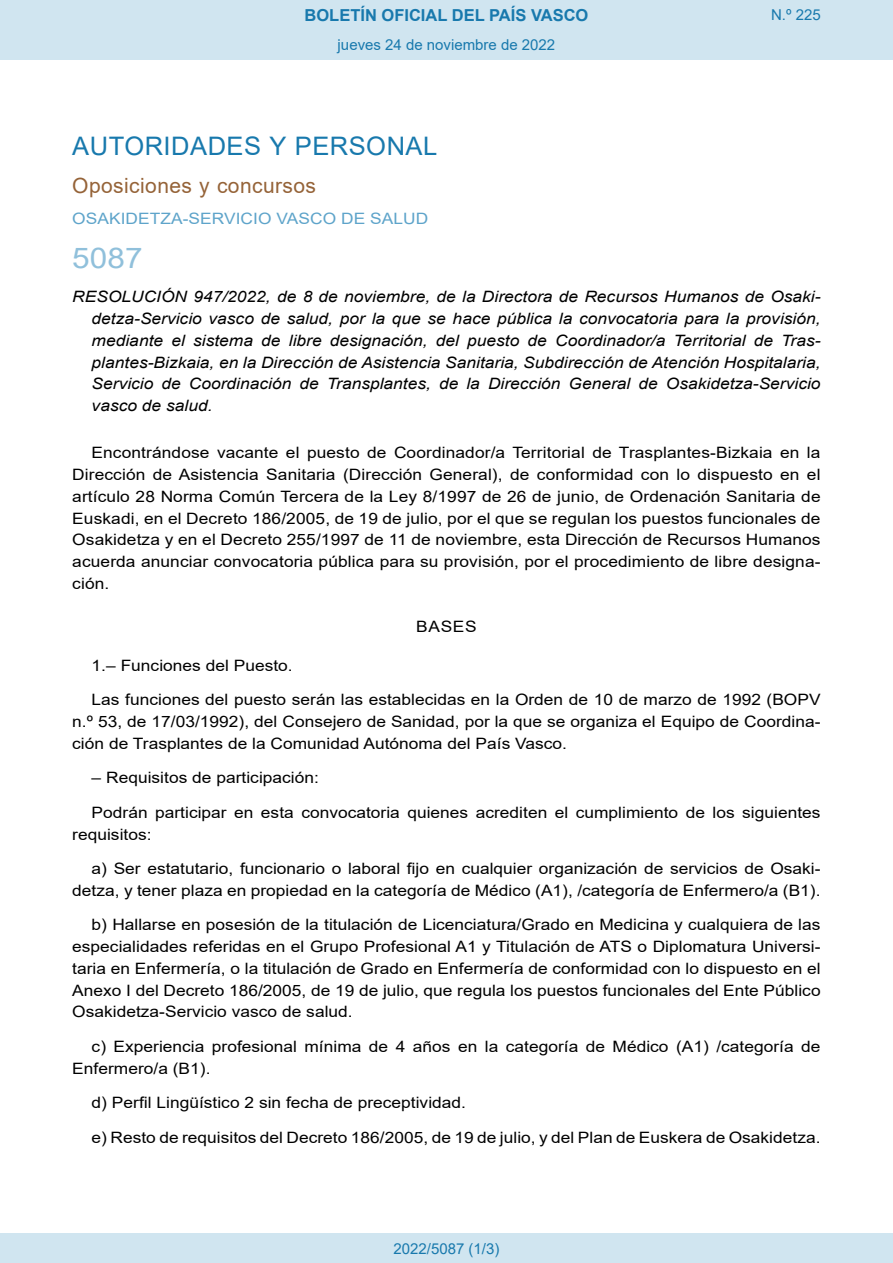
<style>
.page{position:relative;width:893px;height:1263px;background:#fff}
.page>*{position:absolute;margin:0;border:0;box-sizing:border-box;transform-origin:0 0}
.BOPVOrden{font:28.5px "Arial";color:#90c0db;scale:1.11 1}
.BOPVSeccion{font:25.5px "Arial";letter-spacing:.02em;color:#1879ad}
.BOPVSubseccion{font:21px "Arial";letter-spacing:.02em;color:#956338}
.t1{font:700 16.5px "Arial";color:#1879ad}
.BOPVDetalle{font:15.6px/21.8px "Arial";color:#000;text-align:justify;scale:1.11 1}
.BOPVTitulo{font:italic 15.6px/21.8px "Arial";color:#000;text-align:justify;scale:1.11 1}
.BOPVOrganismo{font:15.6px "Arial";letter-spacing:.005em;color:#5ea4ca;scale:1.11 1}
.BOPVClave{font:15.6px "Arial";letter-spacing:.035em;color:#000;scale:1.11 1}
.Paginacion_Centro{font:15px "Arial";color:#1879ad}
</style>
<div class="page">
<div style="left:0;top:0;width:893px;height:60px;background:#d0e5f0"></div>
<div style="left:0;top:1233px;width:893px;height:30px;background:#d0e5f0"></div>
<p class="t1" style="left:305px;top:3px;width:285px">BOLETÍN OFICIAL DEL PAÍS VASCO</p>
<p class="Paginacion_Centro" style="left:338px;top:35px;width:219px">jueves 24 de noviembre de 2022</p>
<p class="Paginacion_Centro" style="left:771px;top:5px;width:51px">N.º 225</p>
<p class="BOPVSeccion" style="left:72px;top:128px;width:366px">AUTORIDADES Y PERSONAL</p>
<p class="BOPVSubseccion" style="left:72px;top:171px;width:245px">Oposiciones y concursos</p>
<p class="BOPVOrganismo" style="left:72px;top:208px;width:322px">OSAKIDETZA-SERVICIO VASCO DE SALUD</p>
<p class="BOPVOrden" style="left:72px;top:238px;width:65px">5087</p>
<p class="BOPVTitulo" style="left:92px;top:286px;width:658px;text-indent:-19px">RESOLUCIÓN 947/2022, de 8 de noviembre, de la Directora de Recursos Humanos de Osaki&shy;detza-Servicio vasco de salud, por la que se hace pública la convocatoria para la provisión, mediante el sistema de libre designación, del puesto de Coordinador/a Territorial de Tras&shy;plantes-Bizkaia, en la Dirección de Asistencia Sanitaria, Subdirección de Atención Hospitalaria, Servicio de Coordinación de Transplantes, de la Dirección General de Osakidetza-Servicio vasco de salud.</p>
<p class="BOPVDetalle" style="left:72px;top:442px;width:676px;text-indent:19px">Encontrándose vacante el puesto de Coordinador/a Territorial de Trasplantes-Bizkaia en la Dirección de Asistencia Sanitaria (Dirección General), de conformidad con lo dispuesto en el artículo 28 Norma Común Tercera de la Ley 8/1997 de 26 de junio, de Ordenación Sanitaria de Euskadi, en el Decreto 186/2005, de 19 de julio, por el que se regulan los puestos funcionales de Osakidetza y en el Decreto 255/1997 de 11 de noviembre, esta Dirección de Recursos Humanos acuerda anunciar convocatoria pública para su provisión, por el procedimiento de libre designa&shy;ción.</p>
<p class="BOPVClave" style="left:416px;top:616px;width:56px">BASES</p>
<p class="BOPVDetalle" style="left:92px;top:654px;width:183px">1.– Funciones del Puesto.</p>
<p class="BOPVDetalle" style="left:72px;top:689px;width:676px;text-indent:19px">Las funciones del puesto serán las establecidas en la Orden de 10 de marzo de 1992 (BOPV n.º 53, de 17/03/1992), del Consejero de Sanidad, por la que se organiza el Equipo de Coordina&shy;ción de Trasplantes de la Comunidad Autónoma del País Vasco.</p>
<p class="BOPVDetalle" style="left:92px;top:767px;width:206px">– Requisitos de participación:</p>
<p class="BOPVDetalle" style="left:72px;top:801px;width:676px;text-indent:19px">Podrán participar en esta convocatoria quienes acrediten el cumplimiento de los siguientes requisitos:</p>
<p class="BOPVDetalle" style="left:72px;top:858px;width:676px;text-align:right">a) Ser estatutario, funcionario o laboral fijo en cualquier organización de servicios de Osaki&shy;detza, y tener plaza en propiedad en la categoría de Médico (A1), /categoría de Enfermero/a (B1).</p>
<p class="BOPVDetalle" style="left:72px;top:914px;width:676px;text-indent:19px">b) Hallarse en posesión de la titulación de Licenciatura/Grado en Medicina y cualquiera de las especialidades referidas en el Grupo Profesional A1 y Titulación de ATS o Diplomatura Universi&shy;taria en Enfermería, o la titulación de Grado en Enfermería de conformidad con lo dispuesto en el Anexo I del Decreto 186/2005, de 19 de julio, que regula los puestos funcionales del Ente Público Osakidetza-Servicio vasco de salud.</p>
<p class="BOPVDetalle" style="left:72px;top:1035px;width:676px;text-indent:19px">c) Experiencia profesional mínima de 4 años en la categoría de Médico (A1) /categoría de<br>Enfermero/a (B1).</p>
<p class="BOPVDetalle" style="left:92px;top:1092px;width:339px">d) Perfil Lingüístico 2 sin fecha de preceptividad.</p>
<p class="BOPVDetalle" style="left:92px;top:1126px;width:658px">e) Resto de requisitos del Decreto 186/2005, de 19 de julio, y del Plan de Euskera de Osakidetza.</p>
<p class="Paginacion_Centro" style="left:393px;top:1238px;width:107px">2022/5087 (1/3)</p>
</div>
